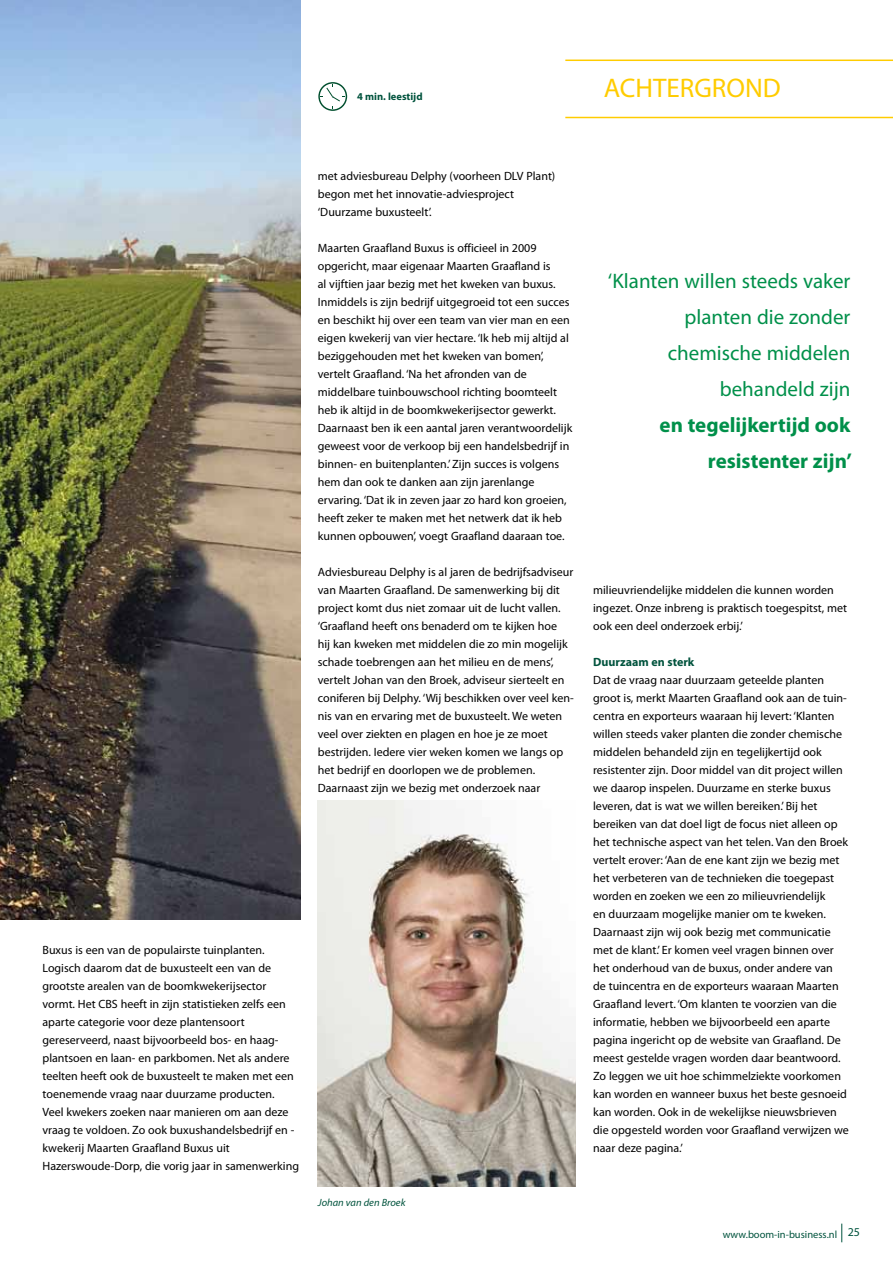
<style>
.page{position:relative;width:893px;height:1263px;background:#fff}
.page>*{position:absolute;margin:0;border:0;box-sizing:border-box;transform-origin:0 0}
.t1{font:27px "Myriad Pro";color:#fc0}
.t2{font:21px/36px "Myriad Pro";color:#00904a;text-align:right}
.t3{font:700 21px/36px "Myriad Pro";color:#00904a;text-align:right}
.t4{font:12px/18px "Myriad Pro";color:#000}
.t5{font:700 12px "Myriad Pro";color:#00533d}
.t6{font:10.5px "Myriad Pro";color:#00533d}
.t7{font:italic 10.5px "Myriad Pro";color:#00533d}
.t8{font:700 10.5px "Myriad Pro";color:#00533d}
</style>
<div class="page">
<svg style="left:841px;top:1223px;width:1px;height:19px"></svg>
<hr style="left:565px;top:117px;width:328px;height:1px;background:#fc0">
<hr style="left:565px;top:60px;width:328px;height:1px;background:#fc0">
<svg style="left:318px;top:82px;width:29px;height:29px"></svg>
<img style="left:0;top:0;width:300px;height:920px">
<img style="left:318px;top:801px;width:257px;height:385px">
<p class="t8" style="left:357px;top:90px;width:67px">4 min. leestijd</p>
<h1 class="t1" style="left:604px;top:71px;width:179px">ACHTERGROND</h1>
<p class="t4" style="left:318px;top:167px;width:239px">met adviesbureau Delphy (voorheen DLV Plant) begon met het innovatie-adviesproject ‘Duurzame buxusteelt’.</p>
<p class="t4" style="left:318px;top:239px;width:256px">Maarten Graafland Buxus is officieel in 2009 opgericht, maar eigenaar Maarten Graafland is<br>al vijftien jaar bezig met het kweken van buxus.<br>Inmiddels is zijn bedrijf uitgegroeid tot een succes en beschikt hij over een team van vier man en een eigen kwekerij van vier hectare. ‘Ik heb mij altijd al beziggehouden met het kweken van bomen’, vertelt Graafland. ‘Na het afronden van de middelbare tuinbouwschool richting boomteelt heb ik altijd in de boomkwekerijsector gewerkt.<br>Daarnaast ben ik een aantal jaren verantwoordelijk geweest voor de verkoop bij een handelsbedrijf in binnen- en buitenplanten.’ Zijn succes is volgens hem dan ook te danken aan zijn jarenlange ervaring. ‘Dat ik in zeven jaar zo hard kon groeien, heeft zeker te maken met het netwerk dat ik heb kunnen opbouwen’, voegt Graafland daaraan toe.</p>
<p class="t4" style="left:318px;top:563px;width:257px">Adviesbureau Delphy is al jaren de bedrijfsadviseur van Maarten Graafland. De samenwerking bij dit project komt dus niet zomaar uit de lucht vallen. ‘Graafland heeft ons benaderd om te kijken hoe<br>hij kan kweken met middelen die zo min mogelijk schade toebrengen aan het milieu en de mens’, vertelt Johan van den Broek, adviseur sierteelt en coniferen bij Delphy. ‘Wij beschikken over veel ken&shy;nis van en ervaring met de buxusteelt. We weten veel over ziekten en plagen en hoe je ze moet bestrijden. Iedere vier weken komen we langs op het bedrijf en doorlopen we de problemen.<br>Daarnaast zijn we bezig met onderzoek naar</p>
<p class="t4" style="left:43px;top:941px;width:258px">Buxus is een van de populairste tuinplanten.<br>Logisch daarom dat de buxusteelt een van de grootste arealen van de boomkwekerijsector vormt. Het CBS heeft in zijn statistieken zelfs een aparte categorie voor deze plantensoort gereserveerd, naast bijvoorbeeld bos- en haag&shy;plantsoen en laan- en parkbomen. Net als andere teelten heeft ook de buxusteelt te maken met een toenemende vraag naar duurzame producten.<br>Veel kwekers zoeken naar manieren om aan deze vraag te voldoen. Zo ook buxushandelsbedrijf en - kwekerij Maarten Graafland Buxus uit Hazerswoude-Dorp, die vorig jaar in samenwerking</p>
<p class="t7" style="left:318px;top:1196px;width:89px">Johan van den Broek</p>
<h2 class="t2" style="left:608px;top:263px;width:244px">‘Klanten willen steeds vaker planten die zonder chemische middelen behandeld zijn</h2>
<h2 class="t3" style="left:660px;top:406px;width:194px">en tegelijkertijd ook resistenter zijn’</h2>
<p class="t4" style="left:593px;top:581px;width:255px">milieuvriendelijke middelen die kunnen worden ingezet. Onze inbreng is praktisch toegespitst, met ook een deel onderzoek erbij.’</p>
<p class="t5" style="left:593px;top:654px;width:103px">Duurzaam en sterk</p>
<p class="t4" style="left:593px;top:671px;width:257px">Dat de vraag naar duurzaam geteelde planten groot is, merkt Maarten Graafland ook aan de tuin&shy;centra en exporteurs waaraan hij levert: ‘Klanten willen steeds vaker planten die zonder chemische middelen behandeld zijn en tegelijkertijd ook resistenter zijn. Door middel van dit project willen we daarop inspelen. Duurzame en sterke buxus leveren, dat is wat we willen bereiken.’ Bij het bereiken van dat doel ligt de focus niet alleen op het technische aspect van het telen. Van den Broek vertelt erover: ‘Aan de ene kant zijn we bezig met het verbeteren van de technieken die toegepast worden en zoeken we een zo milieuvriendelijk<br>en duurzaam mogelijke manier om te kweken.<br>Daarnaast zijn wij ook bezig met communicatie met de klant.’ Er komen veel vragen binnen over het onderhoud van de buxus, onder andere van<br>de tuincentra en de exporteurs waaraan Maarten Graafland levert. ‘Om klanten te voorzien van die informatie, hebben we bijvoorbeeld een aparte pagina ingericht op de website van Graafland. De meest gestelde vragen worden daar beantwoord.<br>Zo leggen we uit hoe schimmelziekte voorkomen kan worden en wanneer buxus het beste gesnoeid kan worden. Ook in de wekelijkse nieuwsbrieven die opgesteld worden voor Graafland verwijzen we naar deze pagina.’</p>
<p class="t6" style="left:723px;top:1228px;width:139px">www.boom-in-business.nl <sup>25</sup></p>
</div>
